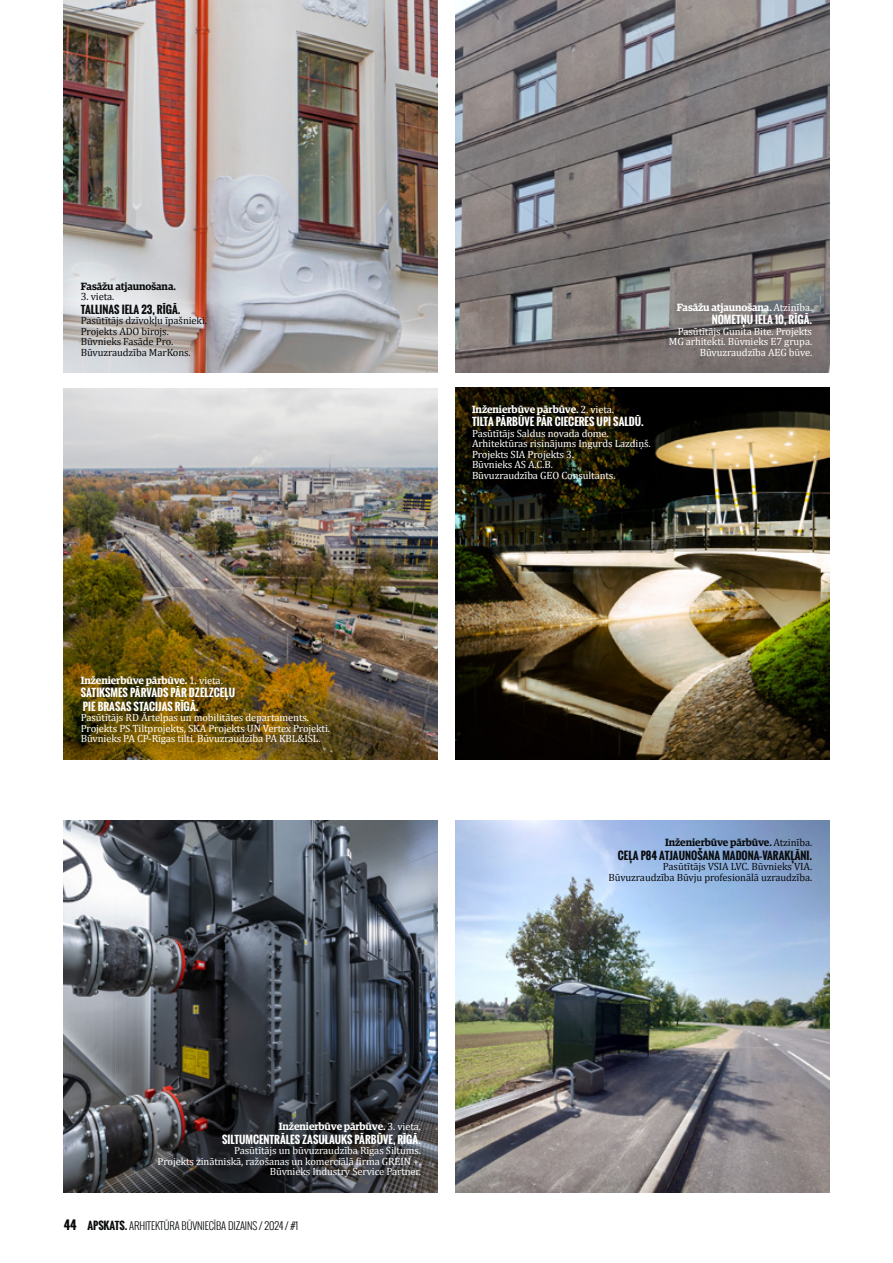
<style>
.page{position:relative;width:893px;height:1263px;background:#fff}
.page>*{position:absolute;margin:0;border:0;box-sizing:border-box;transform-origin:0 0}
.t1{font:10.5px/10.5px "Cambria";letter-spacing:-.01em;color:#fff;text-align:right}
.t2{font:10.5px/10.5px "Cambria";letter-spacing:-.01em;color:#090b0c;text-align:right}
.t3{font:700 10.5px/13.5px "Oswalds";color:#fff}
.t4{font:600 10.5px "Guardian Egyp";letter-spacing:-.01em;color:#fff}
.t5{font:700 10.5px "Oswalds";color:#090b0c}
.t6{font:600 10.5px "Guardian Egyp";letter-spacing:-.01em;color:#090b0c}
.t7{font:300 10.5px "Oswalds";letter-spacing:-.01em;color:#090b0c}
.s1{font-family:"Cambria";font-weight:400}
.s2{font-family:"Guardian Egyp";font-weight:600}
.s3{font-weight:700;font-size:12px}
.s4{font-weight:700}
</style>
<div class="page">
<img style="left:64px;top:389px;width:374px;height:370px">
<img style="left:64px;top:0;width:374px;height:373px">
<img style="left:455px;top:387px;width:374px;height:372px">
<img style="left:64px;top:821px;width:374px;height:371px">
<img style="left:455px;top:821px;width:374px;height:371px">
<img style="left:455px;top:0;width:374px;height:373px">
<p class="t6" style="left:81px;top:278px;width:97px">Fasāžu atjaunošana.</p>
<p class="t2" style="left:81px;top:291px;width:35px">3. vieta.</p>
<p class="t5" style="left:81px;top:301px;width:101px">TALLINAS IELA 23, RĪGĀ.</p>
<p class="t2" style="left:81px;top:315px;width:128px;text-align:left">Pasūtītājs dzīvokļu īpašnieki.<br>Projekts ADO birojs.<br>Būvnieks Fasāde Pro.<br>Būvuzraudzība MarKons.</p>
<p class="t4" style="left:81px;top:672px;width:144px">Inženierbūve pārbūve. <span class="s1">1. vieta.</span></p>
<p class="t3" style="left:81px;top:686px;width:156px">SATIKSMES PĀRVADS PĀR DZELZCEĻU<br>PIE BRASAS STACIJAS RĪGĀ.</p>
<p class="t1" style="left:81px;top:712px;width:251px;text-align:left">Pasūtītājs RD Ārtelpas un mobilitātes departaments.<br>Projekts PS Tiltprojekts, SKA Projekts UN Vertex Projekti.<br>Būvnieks PA CP-Rīgas tilti. Būvuzraudzība PA KBL&amp;ISL.</p>
<p class="t4" style="left:677px;top:299px;width:137px">Fasāžu atjaunošana. <span class="s1">Atzinība.</span></p>
<p class="t3" style="left:712px;top:313px;width:102px">NOMETŅU IELA 10, RĪGĀ.</p>
<p class="t1" style="left:669px;top:326px;width:145px">Pasūtītājs Gunita Bite. Projekts<br>MG arhitekti. Būvnieks E7 grupa.<br>Būvuzraudzība AEG būve.</p>
<p class="t4" style="left:472px;top:401px;width:144px">Inženierbūve pārbūve. <span class="s1">2. vieta.</span></p>
<p class="t3" style="left:472px;top:415px;width:173px">TILTA PĀRBŪVE PĀR CIECERES UPI SALDŪ.</p>
<p class="t1" style="left:472px;top:428px;width:180px;text-align:left">Pasūtītājs Saldus novada dome.<br>Arhitektūras risinājums Ingurds Lazdiņš.<br>Projekts SIA Projekts 3.<br>Būvnieks AS A.C.B.<br>Būvuzraudzība GEO Consultants.</p>
<p class="t6" style="left:665px;top:835px;width:149px">Inženierbūve pārbūve. <span class="s1">Atzinība.</span></p>
<p class="t5" style="left:618px;top:847px;width:196px">CEĻA P84 ATJAUNOŠANA MADONA–VARAKĻĀNI.</p>
<p class="t2" style="left:609px;top:861px;width:205px">Pasūtītājs VSIA LVC. Būvnieks VIA.<br>Būvuzraudzība Būvju profesionālā uzraudzība.</p>
<p class="t4" style="left:279px;top:1119px;width:144px">Inženierbūve pārbūve. <span class="s1">3. vieta.</span></p>
<p class="t3" style="left:222px;top:1133px;width:200px">SILTUMCENTRĀLES ZASULAUKS PĀRBŪVE, RĪGĀ<span class="s2">.</span></p>
<p class="t1" style="left:158px;top:1145px;width:265px">Pasūtītājs un būvuzraudzība Rīgas Siltums.<br>Projekts zinātniskā, ražošanas un komerciālā firma GREIN +.<br>Būvnieks Industry Service Partner.</p>
<p class="t7" style="left:64px;top:1217px;width:236px"><span class="s3">44</span> <span class="s4">APSKATS.</span> ARHITEKTŪRA BŪVNIECĪBA DIZAINS / 2024 / #1</p>
</div>
